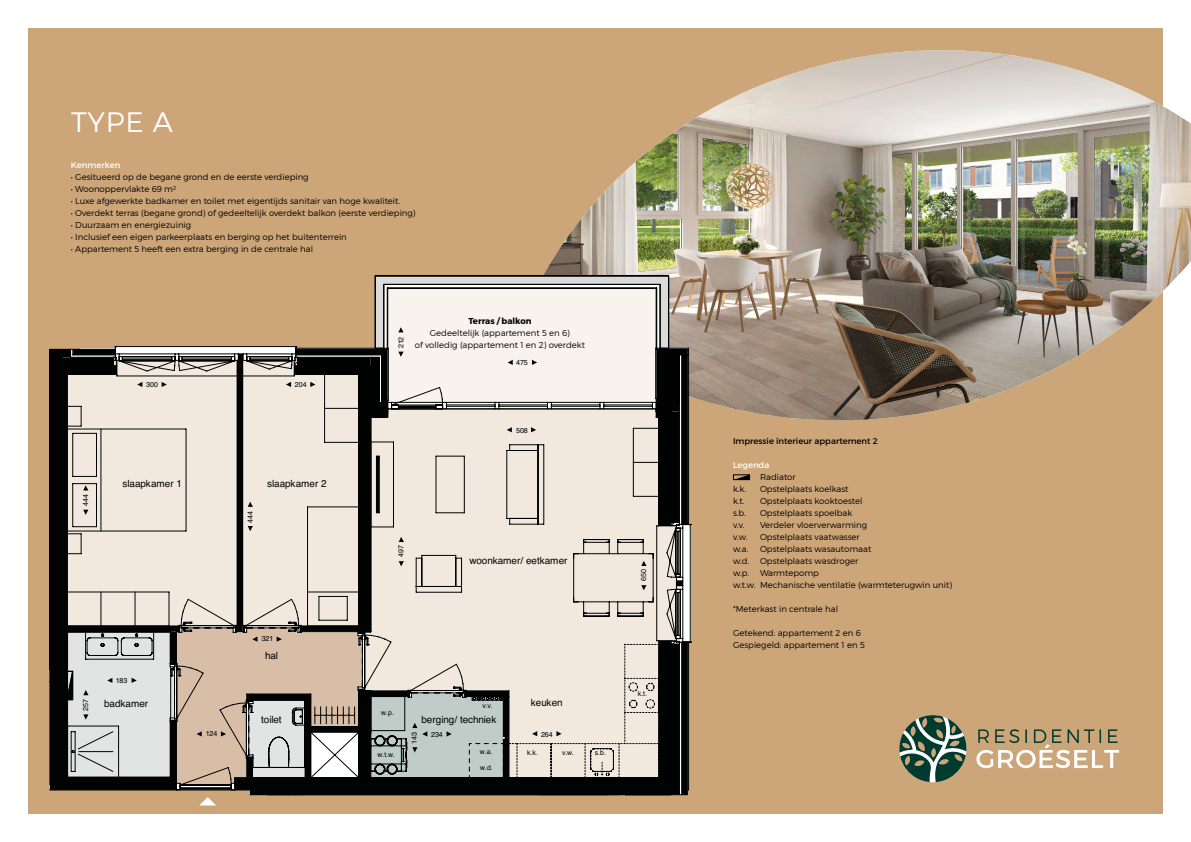
<style>
.page{position:relative;width:1191px;height:842px;background:#fff}
.page>*{position:absolute;margin:0;border:0;box-sizing:border-box;transform-origin:0 0}
.t1{font:300 28px "Montserrat";color:#fff}
.t2{font:10px "Helvetica";letter-spacing:-.01em;color:#010202}
.t3{font:300 8.5px/12px "Montserrat";color:#000}
.t4{font:8.5px "Montserrat";color:#000}
.t5{font:8.5px "Montserrat";color:#fff}
.t6{font:700 8.5px "Montserrat";color:#000}
.t7{font:7.2px "Helvetica";letter-spacing:-.015em;color:#010202}
.t8{font:7px "Helvetica";color:#010202}
</style>
<div class="page">
<div style="left:595px;top:28px;width:567px;height:786px;background:#cca579"></div>
<div style="left:28px;top:28px;width:567px;height:786px;background:#cca579"></div>
<img style="left:530px;top:50px;width:661px;height:382px">
<div style="left:733px;top:474px;width:17px;height:6px;border:1px solid #000"></div>
<svg style="left:733px;top:475px;width:16px;height:5px"></svg>
<svg style="left:50px;top:276px;width:641px;height:529px;background:#c2b8ad"></svg>
<svg style="left:899px;top:715px;width:67px;height:67px"></svg>
<svg style="left:976px;top:729px;width:143px;height:39px"></svg>
<h1 class="t1" style="left:71px;top:105px;width:103px">TYPE A</h1>
<p class="t5" style="left:71px;top:160px;width:51px">Kenmerken</p>
<p class="t3" style="left:71px;top:171px;width:239px">• Gesitueerd op de begane grond en de eerste verdieping</p>
<p class="t3" style="left:71px;top:183px;width:107px">• Woonoppervlakte 69 m²</p>
<p class="t3" style="left:71px;top:195px;width:331px">• Luxe afgewerkte badkamer en toilet met eigentijds sanitair van hoge kwaliteit.</p>
<p class="t3" style="left:71px;top:207px;width:346px">• Overdekt terras (begane grond) of gedeeltelijk overdekt balkon (eerste verdieping)</p>
<p class="t3" style="left:71px;top:219px;width:122px">• Duurzaam en energiezuinig</p>
<p class="t3" style="left:71px;top:231px;width:277px">• Inclusief een eigen parkeerplaats en berging op het buitenterrein</p>
<p class="t3" style="left:71px;top:243px;width:244px">• Appartement 5 heeft een extra berging in de centrale hal</p>
<p class="t7" style="left:146px;top:379px;width:13px">300</p>
<p class="t7" style="left:295px;top:379px;width:13px">204</p>
<p class="t7" style="left:80px;top:506px;width:13px;rotate:-90deg">444</p>
<p class="t2" style="left:122px;top:476px;width:61px">slaapkamer 1</p>
<p class="t2" style="left:267px;top:476px;width:61px">slaapkamer 2</p>
<p class="t7" style="left:245px;top:523px;width:13px;rotate:-90deg">444</p>
<p class="t7" style="left:395px;top:348px;width:13px;rotate:-90deg">212</p>
<p class="t6" style="left:468px;top:316px;width:65px">Terras / balkon</p>
<p class="t3" style="left:415px;top:327px;width:172px;text-align:center">Gedeeltelijk (appartement 5 en 6)<br>of volledig (appartement 1 en 2) overdekt</p>
<p class="t7" style="left:516px;top:357px;width:13px">475</p>
<p class="t7" style="left:516px;top:424px;width:13px">508</p>
<p class="t7" style="left:395px;top:557px;width:13px;rotate:-90deg">497</p>
<p class="t2" style="left:469px;top:552px;width:99px">woonkamer/ eetkamer</p>
<p class="t7" style="left:80px;top:710px;width:13px;rotate:-90deg">257</p>
<p class="t7" style="left:116px;top:675px;width:13px">183</p>
<p class="t2" style="left:104px;top:695px;width:46px">badkamer</p>
<p class="t7" style="left:206px;top:728px;width:13px">124</p>
<p class="t7" style="left:262px;top:633px;width:13px">321</p>
<p class="t2" style="left:265px;top:648px;width:14px">hal</p>
<p class="t8" style="left:482px;top:700px;width:12px">v.v.</p>
<p class="t8" style="left:381px;top:707px;width:14px">w.p.</p>
<p class="t2" style="left:261px;top:712px;width:22px">toilet</p>
<p class="t2" style="left:421px;top:712px;width:76px">berging/ techniek</p>
<p class="t2" style="left:531px;top:694px;width:33px">keuken</p>
<p class="t8" style="left:377px;top:749px;width:19px">w.t.w.</p>
<p class="t7" style="left:409px;top:744px;width:13px;rotate:-90deg">143</p>
<p class="t7" style="left:431px;top:728px;width:13px">234</p>
<p class="t7" style="left:541px;top:728px;width:13px">264</p>
<p class="t8" style="left:480px;top:746px;width:14px">w.a.</p>
<p class="t8" style="left:480px;top:762px;width:14px">w.d.</p>
<p class="t8" style="left:527px;top:747px;width:12px">k.k.</p>
<p class="t8" style="left:562px;top:747px;width:14px">v.w.</p>
<p class="t8" style="left:595px;top:747px;width:13px">s.b.</p>
<p class="t7" style="left:638px;top:581px;width:13px;rotate:-90deg">650</p>
<p class="t8" style="left:638px;top:688px;width:11px">k.t.</p>
<p class="t4" style="left:733px;top:436px;width:146px">Impressie interieur appartement 2</p>
<p class="t5" style="left:733px;top:460px;width:38px">Legenda</p>
<p class="t3" style="left:760px;top:471px;width:37px">Radiator</p>
<p class="t3" style="left:733px;top:483px;width:15px">k.k.</p>
<p class="t3" style="left:760px;top:483px;width:90px">Opstelplaats koelkast</p>
<p class="t3" style="left:733px;top:495px;width:13px">k.t.</p>
<p class="t3" style="left:760px;top:495px;width:104px">Opstelplaats kooktoestel</p>
<p class="t3" style="left:733px;top:507px;width:14px">s.b.</p>
<p class="t3" style="left:760px;top:507px;width:94px">Opstelplaats spoelbak</p>
<p class="t3" style="left:733px;top:519px;width:13px">v.v.</p>
<p class="t3" style="left:760px;top:519px;width:109px">Verdeler vloerverwarming</p>
<p class="t3" style="left:733px;top:531px;width:16px">v.w.</p>
<p class="t3" style="left:760px;top:531px;width:101px">Opstelplaats vaatwasser</p>
<p class="t3" style="left:733px;top:543px;width:17px">w.a.</p>
<p class="t3" style="left:760px;top:543px;width:113px">Opstelplaats wasautomaat</p>
<p class="t3" style="left:733px;top:555px;width:18px">w.d.</p>
<p class="t3" style="left:760px;top:555px;width:100px">Opstelplaats wasdroger</p>
<p class="t3" style="left:733px;top:567px;width:18px">w.p.</p>
<p class="t3" style="left:733px;top:567px;width:221px;text-indent:27px">Warmtepomp<br>w.t.w. Mechanische ventilatie (warmteterugwin unit)</p>
<p class="t3" style="left:733px;top:603px;width:107px">*Meterkast in centrale hal</p>
<p class="t3" style="left:733px;top:627px;width:133px">Getekend: appartement 2 en 6<br>Gespiegeld: appartement 1 en 5</p>
</div>
